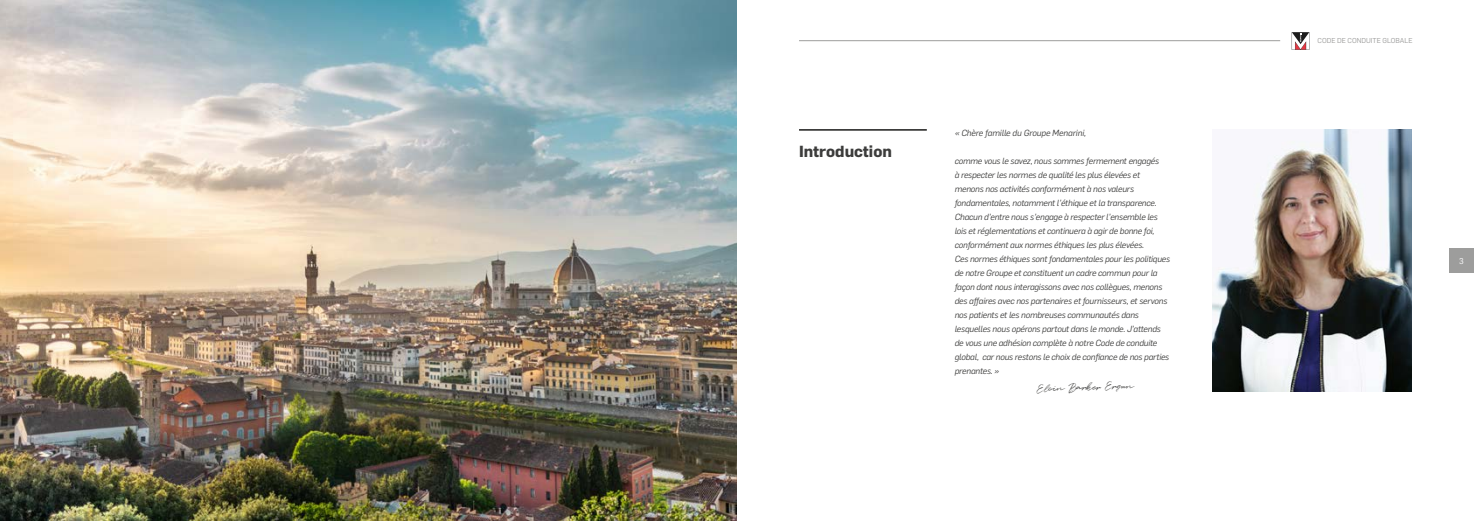
<style>
.page{position:relative;width:1474px;height:521px;background:#fff}
.page>*{position:absolute;margin:0;border:0;box-sizing:border-box;transform-origin:0 0}
.t1{font:700 15.75px "Flama";color:#3c3c3b}
.t2{font:10.5px "Quentin";color:#3c3c3b}
.t3{font:italic 8.75px/14px "Flama";letter-spacing:-.02em;color:#3c3c3b}
.t4{font:8.31px "Flama";color:#fff}
.t5{font:7px "Flama";color:#9d9d9c}
</style>
<div class="page">
<img style="left:0;top:0;width:737px;height:521px">
<svg style="left:1291px;top:32px;width:18px;height:18px"></svg>
<hr style="left:799px;top:40px;width:481px;height:1px;background:#9d9d9c">
<div style="left:1449px;top:248px;width:24px;height:25px;background:#9d9d9c"></div>
<hr style="left:799px;top:129px;width:127px;height:2px;background:#3c3c3b">
<img style="left:1212px;top:129px;width:199px;height:263px">
<h1 class="t1" style="left:799px;top:139px;width:94px">Introduction</h1>
<p class="t3" style="left:954px;top:125px;width:133px">« Chère famille du Groupe Menarini,</p>
<p class="t3" style="left:954px;top:153px;width:217px">comme vous le savez, nous sommes fermement engagés<br>à respecter les normes de qualité les plus élevées et menons nos activités conformément à nos valeurs fondamentales, notamment l’éthique et la transparence.<br>Chacun d’entre nous s’engage à respecter l’ensemble les lois et réglementations et continuera à agir de bonne foi, conformément aux normes éthiques les plus élevées.<br>Ces normes éthiques sont fondamentales pour les politiques de notre Groupe et constituent un cadre commun pour la façon dont nous interagissons avec nos collègues, menons des affaires avec nos partenaires et fournisseurs, et servons nos patients et les nombreuses communautés dans lesquelles nous opérons partout dans le monde. J’attends de vous une adhésion complète à notre Code de conduite global, car nous restons le choix de confiance de nos parties prenantes. »</p>
<p class="t2" style="left:1036px;top:382px;width:99px;rotate:-2deg">Elcin Barker Ergun</p>
<p class="t5" style="left:1317px;top:36px;width:96px">CODE DE CONDUITE GLOBALE</p>
<p class="t4" style="left:1459px;top:255px;width:6px">3</p>
</div>
